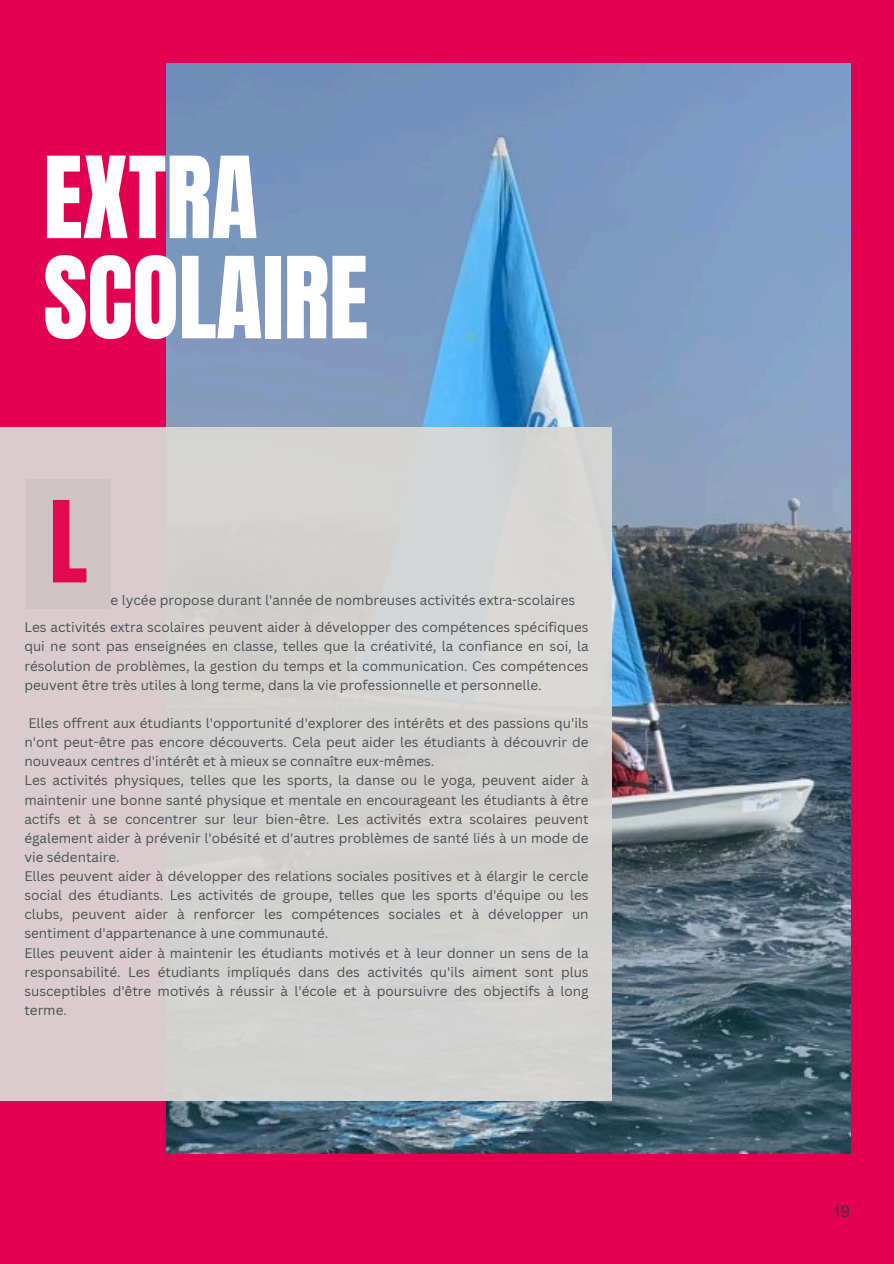
<style>
.page{position:relative;width:894px;height:1264px;background:#fff}
.page>*{position:absolute;margin:0;border:0;box-sizing:border-box;transform-origin:0 0}
.t1{font:96px/100.2px "Anton";letter-spacing:-.005em;color:#fff}
.t2{font:96px "Anton";color:#e10951}
.t3{font:16.5px "Mukti";color:#3b3939}
.t4{font:13.5px/19.2px "Canva Sans";color:#494f56;text-align:justify}
</style>
<div class="page">
<div style="left:0;top:0;width:893px;height:1263px;background:#e40050"></div>
<img style="left:166px;top:64px;width:683px;height:1089px">
<div style="left:0;top:427px;width:611px;height:673px;background:#d4d1cf"></div>
<div style="left:26px;top:479px;width:85px;height:129px;background:#d0c3c3"></div>
<p class="t1" style="left:43px;top:149px;width:326px">EXTRA<br>SCOLAIRE</p>
<p class="t2" style="left:49px;top:473px;width:40px">L</p>
<p class="t4" style="left:111px;top:590px;width:466px">e lycée propose durant l'année de nombreuses activités extra-scolaires</p>
<p class="t4" style="left:24px;top:617px;width:565px">Les activités extra scolaires peuvent aider à développer des compétences spécifiques qui ne sont pas enseignées en classe, telles que la créativité, la confiance en soi, la résolution de problèmes, la gestion du temps et la communication. Ces compétences peuvent être très utiles à long terme, dans la vie professionnelle et personnelle.</p>
<p class="t4" style="left:24px;top:713px;width:565px;text-indent:4px">Elles offrent aux étudiants l'opportunité d'explorer des intérêts et des passions qu'ils n'ont peut-être pas encore découverts. Cela peut aider les étudiants à découvrir de nouveaux centres d'intérêt et à mieux se connaître eux-mêmes.</p>
<p class="t4" style="left:24px;top:770px;width:565px">Les activités physiques, telles que les sports, la danse ou le yoga, peuvent aider à maintenir une bonne santé physique et mentale en encourageant les étudiants à être actifs et à se concentrer sur leur bien-être. Les activités extra scolaires peuvent également aider à prévenir l'obésité et d'autres problèmes de santé liés à un mode de vie sédentaire.</p>
<p class="t4" style="left:24px;top:866px;width:565px">Elles peuvent aider à développer des relations sociales positives et à élargir le cercle social des étudiants. Les activités de groupe, telles que les sports d'équipe ou les clubs, peuvent aider à renforcer les compétences sociales et à développer un sentiment d'appartenance à une communauté.</p>
<p class="t4" style="left:24px;top:942px;width:565px">Elles peuvent aider à maintenir les étudiants motivés et à leur donner un sens de la responsabilité. Les étudiants impliqués dans des activités qu'ils aiment sont plus susceptibles d'être motivés à réussir à l'école et à poursuivre des objectifs à long terme.</p>
<h1 class="t3" style="left:832px;top:1199px;width:18px">19</h1>
</div>
